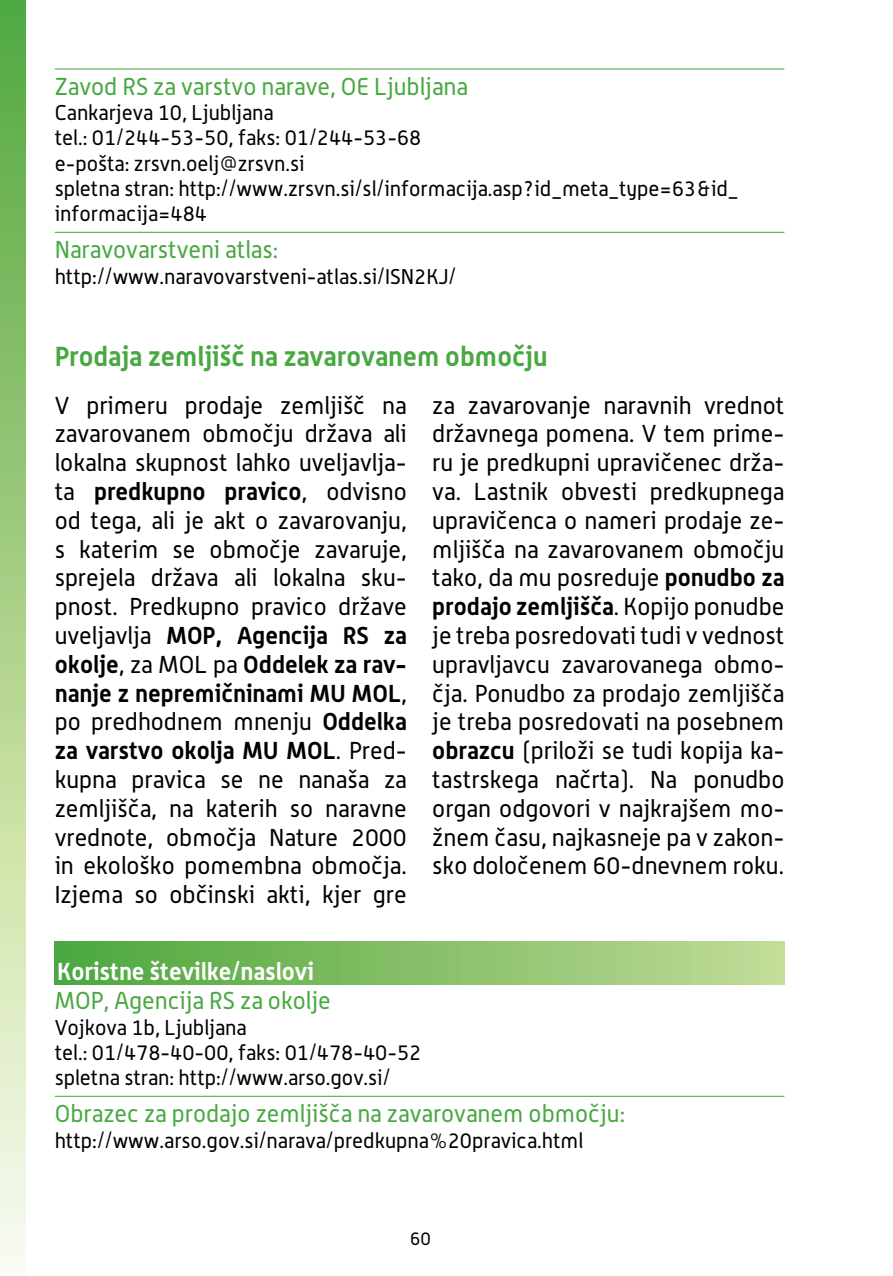
<style>
.page{position:relative;width:893px;height:1276px;background:#fff}
.page>*{position:absolute;margin:0;border:0;box-sizing:border-box;transform-origin:0 0}
.t1{font:700 27px "Alwyn OT";color:#49a842}
.t2{font:24px/28.8px "Alwyn OT";color:#000;text-align:justify}
.t3{font:24px "Alwyn OT";color:#49a842}
.t4{font:700 24px "Alwyn OT";color:#fff}
.t5{font:21px/25.2px "Alwyn OT";color:#000}
.t6{font:18px "Alwyn OT";color:#000}
.s1{font-weight:700}
</style>
<div class="page">
<div style="left:0;top:0;width:25px;height:1276px;background:linear-gradient(to bottom,#55a738,#fffeeb)"></div>
<hr style="left:55px;top:68px;width:729px;height:1px;background:#49a842">
<hr style="left:55px;top:232px;width:729px;height:1px;background:#49a842">
<hr style="left:55px;top:1095px;width:729px;height:1px;background:#49a842">
<div style="left:55px;top:941px;width:729px;height:43px;background:linear-gradient(to right,#4ba63c,#c2db98)"></div>
<p class="t3" style="left:55px;top:72px;width:415px">Zavod RS za varstvo narave, OE Ljubljana</p>
<p class="t5" style="left:55px;top:101px;width:685px">Cankarjeva 10, Ljubljana<br>tel.: 01/244-53-50, faks: 01/244-53-68<br>e-pošta: zrsvn.oelj@zrsvn.si<br>spletna stran: http://www.zrsvn.si/sl/informacija.asp?id_meta_type=63&amp;id_ informacija=484</p>
<p class="t3" style="left:55px;top:236px;width:225px">Naravovarstveni atlas:</p>
<p class="t5" style="left:55px;top:264px;width:403px">http://www.naravovarstveni-atlas.si/ISN2KJ/</p>
<p class="t1" style="left:55px;top:340px;width:494px">Prodaja zemljišč na zavarovanem območju</p>
<p class="t2" style="left:55px;top:391px;width:354px">V primeru prodaje zemljišč na zavarovanem območju država ali lokalna skupnost lahko uveljavlja&shy;ta <span class="s1">predkupno pravico</span>, odvisno od tega, ali je akt o zavarovanju, s katerim se območje zavaruje, sprejela država ali lokalna sku&shy;pnost. Predkupno pravico države uveljavlja <span class="s1">MOP, Agencija RS za okolje</span>, za MOL pa <span class="s1">Oddelek za rav&shy;nanje z nepremičninami MU MOL</span>, po predhodnem mnenju <span class="s1">Oddelka za varstvo okolja MU MOL</span>. Pred&shy;kupna pravica se ne nanaša za zemljišča, na katerih so naravne vrednote, območja Nature 2000 in ekološko pomembna območja.<br>Izjema so občinski akti, kjer gre</p>
<p class="t2" style="left:432px;top:391px;width:354px">za zavarovanje naravnih vrednot državnega pomena. V tem prime&shy;ru je predkupni upravičenec drža&shy;va. Lastnik obvesti predkupnega upravičenca o nameri prodaje ze&shy;mljišča na zavarovanem območju tako, da mu posreduje <span class="s1">ponudbo za prodajo zemljišča</span>. Kopijo ponudbe je treba posredovati tudi v vednost upravljavcu zavarovanega obmo&shy;čja. Ponudbo za prodajo zemljišča je treba posredovati na posebnem <span class="s1">obrazcu</span> (priloži se tudi kopija ka&shy;tastrskega načrta). Na ponudbo organ odgovori v najkrajšem mo&shy;žnem času, najkasneje pa v zakon&shy;sko določenem 60-dnevnem roku.</p>
<p class="t4" style="left:57px;top:956px;width:258px">Koristne številke/naslovi</p>
<p class="t3" style="left:55px;top:986px;width:277px">MOP, Agencija RS za okolje</p>
<p class="t5" style="left:55px;top:1015px;width:368px">Vojkova 1b, Ljubljana<br>tel.: 01/478-40-00, faks: 01/478-40-52 spletna stran: http://www.arso.gov.si/</p>
<p class="t3" style="left:55px;top:1099px;width:572px">Obrazec za prodajo zemljišča na zavarovanem območju:</p>
<p class="t5" style="left:55px;top:1128px;width:530px">http://www.arso.gov.si/narava/predkupna%20pravica.html</p>
<p class="t6" style="left:410px;top:1228px;width:22px">60</p>
</div>
